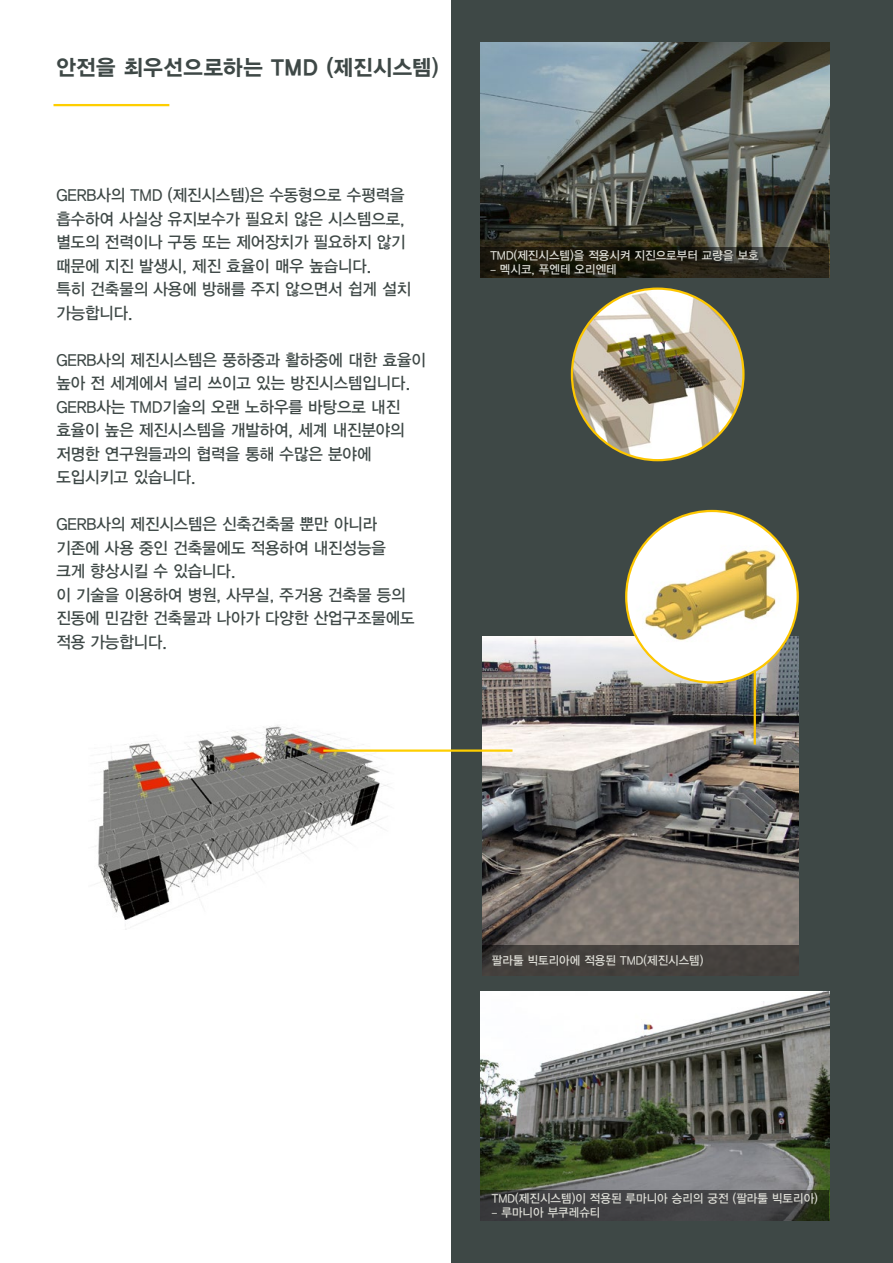
<style>
.page{position:relative;width:893px;height:1263px;background:#fff}
.page>*{position:absolute;margin:0;border:0;box-sizing:border-box;transform-origin:0 0}
.t1{font:21.75px "YDIYGO350";letter-spacing:.02em;color:#3e4846}
.t2{font:16.5px/23.5px "YDIYGO330";color:#3e4846;scale:.95 1}
.t3{font:12px "YDIYGO330";letter-spacing:.005em;color:#dfdfd8;scale:.95 1}
.s1{font-size:9px}
</style>
<div class="page">
<div style="left:452px;top:0;width:441px;height:1263px;background:#3e4846"></div>
<img style="left:480px;top:991px;width:349px;height:199px">
<img style="left:482px;top:637px;width:317px;height:308px">
<img style="left:480px;top:43px;width:349px;height:204px">
<svg style="left:480px;top:247px;width:349px;height:30px;background:#201e13"></svg>
<div style="left:482px;top:945px;width:317px;height:30px;background:#44403d"></div>
<svg style="left:480px;top:1190px;width:349px;height:30px"></svg>
<img style="left:626px;top:511px;width:172px;height:171px;border-radius:86px">
<img style="left:572px;top:289px;width:171px;height:171px;border-radius:86px">
<img style="left:94px;top:725px;width:294px;height:201px">
<hr style="left:323px;top:749px;width:189px;height:3px;background:#fece00">
<hr style="left:754px;top:671px;width:2px;height:74px;background:#fdc600">
<hr style="left:54px;top:104px;width:115px;height:2px;background:#fece00">
<h1 class="t1" style="left:57px;top:57px;width:384px">안전을 최우선으로하는 TMD (제진시스템)</h1>
<p class="t2" style="left:56px;top:184px;width:375px">GERB사의 TMD (제진시스템)은 수동형으로 수평력을 흡수하여 사실상 유지보수가 필요치 않은 시스템으로, 별도의 전력이나 구동 또는 제어장치가 필요하지 않기 때문에 지진 발생시, 제진 효율이 매우 높습니다.<br>특히 건축물의 사용에 방해를 주지 않으면서 쉽게 설치 가능합니다.</p>
<p class="t2" style="left:56px;top:348px;width:391px">GERB사의 제진시스템은 풍하중과 활하중에 대한 효율이 높아 전 세계에서 널리 쓰이고 있는 방진시스템입니다.<br>GERB사는 TMD기술의 오랜 노하우를 바탕으로 내진 효율이 높은 제진시스템을 개발하여, 세계 내진분야의 저명한 연구원들과의 협력을 통해 수많은 분야에 도입시키고 있습니다.</p>
<p class="t2" style="left:56px;top:513px;width:379px">GERB사의 제진시스템은 신축건축물 뿐만 아니라 기존에 사용 중인 건축물에도 적용하여 내진성능을 크게 향상시킬 수 있습니다.<br>이 기술을 이용하여 병원, 사무실, 주거용 건축물 등의 진동에 민감한 건축물과 나아가 다양한 산업구조물에도 적용 가능합니다.</p>
<p class="t3" style="left:490px;top:249px;width:284px">TMD(제진시스템)을 적용시켜 지진으로부터 교량을 보호</p>
<p class="t3" style="left:490px;top:262px;width:134px"><span class="s1">-</span> 멕시코, 푸엔테 오리엔테</p>
<p class="t3" style="left:492px;top:954px;width:224px">팔라툴 빅토리아에 적용된 TMD(제진시스템)</p>
<p class="t3" style="left:492px;top:1192px;width:345px">TMD(제진시스템)이 적용된 루마니아 승리의 궁전 (팔라툴 빅토리아)</p>
<p class="t3" style="left:492px;top:1205px;width:116px"><span class="s1">-</span> 루마니아 부쿠레슈티</p>
</div>
